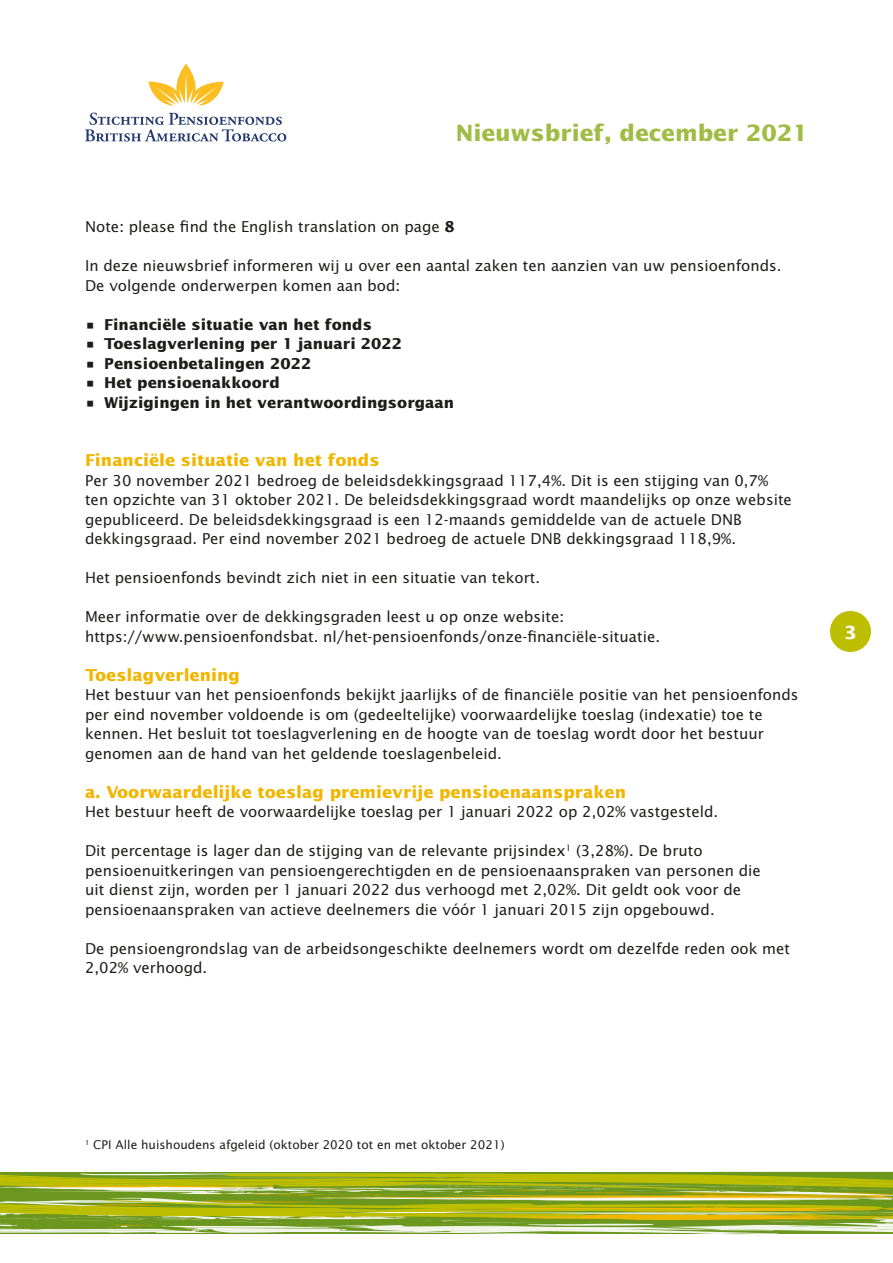
<style>
.page{position:relative;width:893px;height:1263px;background:#fff}
.page>*{position:absolute;margin:0;border:0;box-sizing:border-box;transform-origin:0 0}
.t1{font:700 22.5px "Lucida Sans";color:#a1bc45}
.t2{font:700 18px "Lucida Sans";color:#fff}
.t3{font:700 16.5px "Lucida Sans";color:#f1b600}
.t4{font:15px/19.5px "Lucida Sans";color:#1d1d1b}
.t5{font:700 15px "Lucida Sans";color:#1d1d1b}
.t6{font:12px "Lucida Sans";color:#1d1d1b}
.s1{font-weight:700}
</style>
<div class="page">
<svg style="left:148px;top:64px;width:76px;height:42px"></svg>
<svg style="left:85px;top:113px;width:201px;height:29px"></svg>
<svg style="left:0;top:1172px;width:893px;height:64px;background:#a4b53d"></svg>
<div style="left:830px;top:611px;width:41px;height:41px;background:#bebe00;border-radius:50%"></div>
<h1 class="t1" style="left:456px;top:120px;width:354px">Nieuwsbrief, december 2021</h1>
<p class="t4" style="left:85px;top:217px;width:371px">Note: please find the English translation on page <span class="s1">8</span></p>
<p class="t4" style="left:85px;top:256px;width:698px">In deze nieuwsbrief informeren wij u over een aantal zaken ten aanzien van uw pensioenfonds.<br>De volgende onderwerpen komen aan bod:</p>
<p class="t5" style="left:85px;top:316px;width:288px">• Financiële situatie van het fonds</p>
<p class="t5" style="left:85px;top:335px;width:319px">• Toeslagverlening per 1 januari 2022</p>
<p class="t5" style="left:85px;top:355px;width:228px">• Pensioenbetalingen 2022</p>
<p class="t5" style="left:85px;top:374px;width:196px">• Het pensioenakkoord</p>
<p class="t5" style="left:85px;top:394px;width:371px">• Wijzigingen in het verantwoordingsorgaan</p>
<p class="t3" style="left:85px;top:451px;width:296px">Financiële situatie van het fonds</p>
<p class="t4" style="left:85px;top:471px;width:708px">Per 30 november 2021 bedroeg de beleidsdekkingsgraad 117,4%. Dit is een stijging van 0,7% ten opzichte van 31 oktober 2021. De beleidsdekkingsgraad wordt maandelijks op onze website gepubliceerd. De beleidsdekkingsgraad is een 12-maands gemiddelde van de actuele DNB dekkingsgraad. Per eind november 2021 bedroeg de actuele DNB dekkingsgraad 118,9%.</p>
<p class="t4" style="left:85px;top:568px;width:457px">Het pensioenfonds bevindt zich niet in een situatie van tekort.</p>
<p class="t4" style="left:85px;top:607px;width:577px">Meer informatie over de dekkingsgraden leest u op onze website: https://www.pensioenfondsbat. nl/het-pensioenfonds/onze-financiële-situatie.</p>
<p class="t3" style="left:85px;top:665px;width:157px">Toeslagverlening</p>
<p class="t4" style="left:85px;top:685px;width:715px">Het bestuur van het pensioenfonds bekijkt jaarlijks of de financiële positie van het pensioenfonds per eind november voldoende is om (gedeeltelijke) voorwaardelijke toeslag (indexatie) toe te kennen. Het besluit tot toeslagverlening en de hoogte van de toeslag wordt door het bestuur genomen aan de hand van het geldende toeslagenbeleid.</p>
<p class="t3" style="left:85px;top:782px;width:543px">a. Voorwaardelijke toeslag premievrije pensioenaanspraken</p>
<p class="t4" style="left:85px;top:802px;width:635px">Het bestuur heeft de voorwaardelijke toeslag per 1 januari 2022 op 2,02% vastgesteld.</p>
<p class="t4" style="left:85px;top:841px;width:677px">Dit percentage is lager dan de stijging van de relevante prijsindex<sup>1</sup> (3,28%). De bruto pensioenuitkeringen van pensioengerechtigden en de pensioenaanspraken van personen die uit dienst zijn, worden per 1 januari 2022 dus verhoogd met 2,02%. Dit geldt ook voor de pensioenaanspraken van actieve deelnemers die vóór 1 januari 2015 zijn opgebouwd.</p>
<p class="t4" style="left:85px;top:939px;width:707px">De pensioengrondslag van de arbeidsongeschikte deelnemers wordt om dezelfde reden ook met<br>2,02% verhoogd.</p>
<p class="t2" style="left:844px;top:622px;width:14px">3</p>
<p class="t6" style="left:85px;top:1138px;width:421px"><sup>1</sup> CPI Alle huishoudens afgeleid (oktober 2020 tot en met oktober 2021)</p>
</div>
